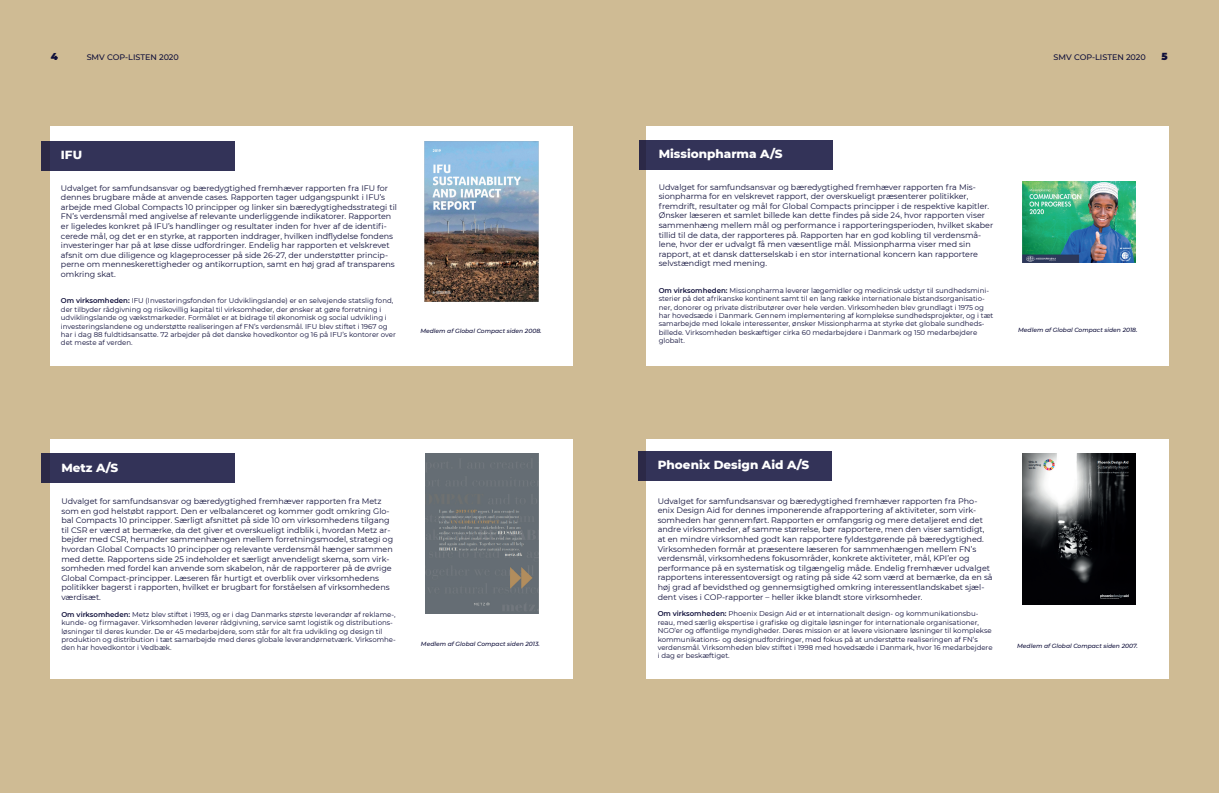
<style>
.page{position:relative;width:1219px;height:794px;background:#fff}
.page>*{position:absolute;margin:0;border:0;box-sizing:border-box;transform-origin:0 0}
.t1{font:800 12px "Montserrat";color:#fff}
.t2{font:900 10px "Montserrat";color:#0f0f3a}
.t3{font:8px/9.6px "Montserrat";color:#0f0f3a}
.t4{font:500 8px "Montserrat";color:#0f0f3a}
.t5{font:7px/8.4px "Montserrat";color:#0f0f3a}
.t6{font:italic 500 6px "Montserrat";color:#0f0f3a}
.s1{font-weight:600}
</style>
<div class="page">
<div style="left:0;top:0;width:1219px;height:793px;background:#cfbb94"></div>
<div style="left:50px;top:127px;width:522px;height:239px;background:#fff"></div>
<div style="left:50px;top:439px;width:522px;height:240px;background:#fff"></div>
<div style="left:646px;top:127px;width:523px;height:239px;background:#fff"></div>
<div style="left:41px;top:141px;width:194px;height:30px;background:#333358"></div>
<div style="left:42px;top:453px;width:193px;height:30px;background:#333358"></div>
<div style="left:639px;top:140px;width:193px;height:30px;background:#333358"></div>
<div style="left:646px;top:439px;width:523px;height:240px;background:#fff"></div>
<div style="left:638px;top:451px;width:193px;height:30px;background:#333358"></div>
<img style="left:425px;top:453px;width:114px;height:160px">
<img style="left:425px;top:141px;width:113px;height:160px">
<img style="left:1022px;top:182px;width:114px;height:80px">
<img style="left:1022px;top:453px;width:114px;height:151px">
<p class="t2" style="left:51px;top:49px;width:9px">4</p>
<p class="t4" style="left:87px;top:51px;width:94px">SMV COP-LISTEN 2020</p>
<p class="t4" style="left:1054px;top:51px;width:94px">SMV COP-LISTEN 2020</p>
<p class="t2" style="left:1162px;top:49px;width:8px">5</p>
<h1 class="t1" style="left:61px;top:146px;width:23px">IFU</h1>
<p class="t3" style="left:61px;top:183px;width:338px">Udvalget for samfundsansvar og bæredygtighed fremhæver rapporten fra IFU for dennes brugbare måde at anvende cases. Rapporten tager udgangspunkt i IFU’s arbejde med Global Compacts 10 principper og linker sin bæredygtighedsstrategi til FN’s verdensmål med angivelse af relevante underliggende indikatorer. Rapporten er ligeledes konkret på IFU’s handlinger og resultater inden for hver af de identifi&shy;cerede mål, og det er en styrke, at rapporten inddrager, hvilken indflydelse fondens investeringer har på at løse disse udfordringer. Endelig har rapporten et velskrevet afsnit om due diligence og klageprocesser på side 26-27, der understøtter princip&shy;perne om menneskerettigheder og antikorruption, samt en høj grad af transparens omkring skat.</p>
<p class="t5" style="left:61px;top:296px;width:336px"><span class="s1">Om virksomheden:</span> IFU (Investeringsfonden for Udviklingslande) er en selvejende statslig fond, der tilbyder rådgivning og risikovillig kapital til virksomheder, der ønsker at gøre forretning i udviklingslande og vækstmarkeder. Formålet er at bidrage til økonomisk og social udvikling i investeringslandene og understøtte realiseringen af FN’s verdensmål. IFU blev stiftet i 1967 og har i dag 88 fuldtidsansatte. 72 arbejder på det danske hovedkontor og 16 på IFU’s kontorer over det meste af verden.</p>
<h1 class="t1" style="left:659px;top:145px;width:125px">Missionpharma A/S</h1>
<p class="t3" style="left:659px;top:182px;width:336px">Udvalget for samfundsansvar og bæredygtighed fremhæver rapporten fra Mis&shy;sionpharma for en velskrevet rapport, der overskueligt præsenterer politikker, fremdrift, resultater og mål for Global Compacts principper i de respektive kapitler.<br>Ønsker læseren et samlet billede kan dette findes på side 24, hvor rapporten viser sammenhæng mellem mål og performance i rapporteringsperioden, hvilket skaber tillid til de data, der rapporteres på. Rapporten har en god kobling til verdensmå&shy;lene, hvor der er udvalgt få men væsentlige mål. Missionpharma viser med sin rapport, at et dansk datterselskab i en stor international koncern kan rapportere selvstændigt med mening.</p>
<p class="t5" style="left:659px;top:286px;width:336px"><span class="s1">Om virksomheden:</span> Missionpharma leverer lægemidler og medicinsk udstyr til sundhedsmini&shy;sterier på det afrikanske kontinent samt til en lang række internationale bistandsorganisatio&shy;ner, donorer og private distributører over hele verden. Virksomheden blev grundlagt i 1975 og har hovedsæde i Danmark. Gennem implementering af komplekse sundhedsprojekter, og i tæt samarbejde med lokale interessenter, ønsker Missionpharma at styrke det globale sundheds&shy;billede. Virksomheden beskæftiger cirka 60 medarbejdere i Danmark og 150 medarbejdere globalt.</p>
<p class="t6" style="left:420px;top:327px;width:123px">Medlem af Global Compact siden 2008.</p>
<p class="t6" style="left:1018px;top:326px;width:121px">Medlem af Global Compact siden 2018.</p>
<h1 class="t1" style="left:61px;top:458px;width:58px">Metz A/S</h1>
<p class="t3" style="left:61px;top:496px;width:333px">Udvalget for samfundsansvar og bæredygtighed fremhæver rapporten fra Metz som en god helstøbt rapport. Den er velbalanceret og kommer godt omkring Glo&shy;bal Compacts 10 principper. Særligt afsnittet på side 10 om virksomhedens tilgang til CSR er værd at bemærke, da det giver et overskueligt indblik i, hvordan Metz ar&shy;bejder med CSR, herunder sammenhængen mellem forretningsmodel, strategi og hvordan Global Compacts 10 principper og relevante verdensmål hænger sammen med dette. Rapportens side 25 indeholder et særligt anvendeligt skema, som virk&shy;somheden med fordel kan anvende som skabelon, når de rapporterer på de øvrige Global Compact-principper. Læseren får hurtigt et overblik over virksomhedens politikker bagerst i rapporten, hvilket er brugbart for forståelsen af virksomhedens værdisæt.</p>
<p class="t5" style="left:61px;top:610px;width:336px"><span class="s1">Om virksomheden:</span> Metz blev stiftet i 1993, og er i dag Danmarks største leverandør af reklame-, kunde- og firmagaver. Virksomheden leverer rådgivning, service samt logistik og distributions&shy;løsninger til deres kunder. De er 45 medarbejdere, som står for alt fra udvikling og design til produktion og distribution i tæt samarbejde med deres globale leverandørnetværk. Virksomhe&shy;den har hovedkontor i Vedbæk.</p>
<p class="t6" style="left:421px;top:639px;width:120px">Medlem af Global Compact siden 2013.</p>
<h1 class="t1" style="left:658px;top:456px;width:153px">Phoenix Design Aid A/S</h1>
<p class="t3" style="left:658px;top:495px;width:336px">Udvalget for samfundsansvar og bæredygtighed fremhæver rapporten fra Pho&shy;enix Design Aid for dennes imponerende afrapportering af aktiviteter, som virk&shy;somheden har gennemført. Rapporten er omfangsrig og mere detaljeret end det andre virksomheder, af samme størrelse, bør rapportere, men den viser samtidigt, at en mindre virksomhed godt kan rapportere fyldestgørende på bæredygtighed.<br>Virksomheden formår at præsentere læseren for sammenhængen mellem FN’s verdensmål, virksomhedens fokusområder, konkrete aktiviteter, mål, KPI’er og performance på en systematisk og tilgængelig måde. Endelig fremhæver udvalget rapportens interessentoversigt og rating på side 42 som værd at bemærke, da en så høj grad af bevidsthed og gennemsigtighed omkring interessentlandskabet sjæl&shy;dent vises i COP-rapporter – heller ikke blandt store virksomheder.</p>
<p class="t5" style="left:658px;top:609px;width:336px"><span class="s1">Om virksomheden:</span> Phoenix Design Aid er et internationalt design- og kommunikationsbu&shy;reau, med særlig ekspertise i grafiske og digitale løsninger for internationale organisationer, NGO’er og offentlige myndigheder. Deres mission er at levere visionære løsninger til komplekse kommunikations- og designudfordringer, med fokus på at understøtte realiseringen af FN’s verdensmål. Virksomheden blev stiftet i 1998 med hovedsæde i Danmark, hvor 16 medarbejdere i dag er beskæftiget.</p>
<p class="t6" style="left:1017px;top:641px;width:122px">Medlem af Global Compact siden 2007.</p>
</div>
